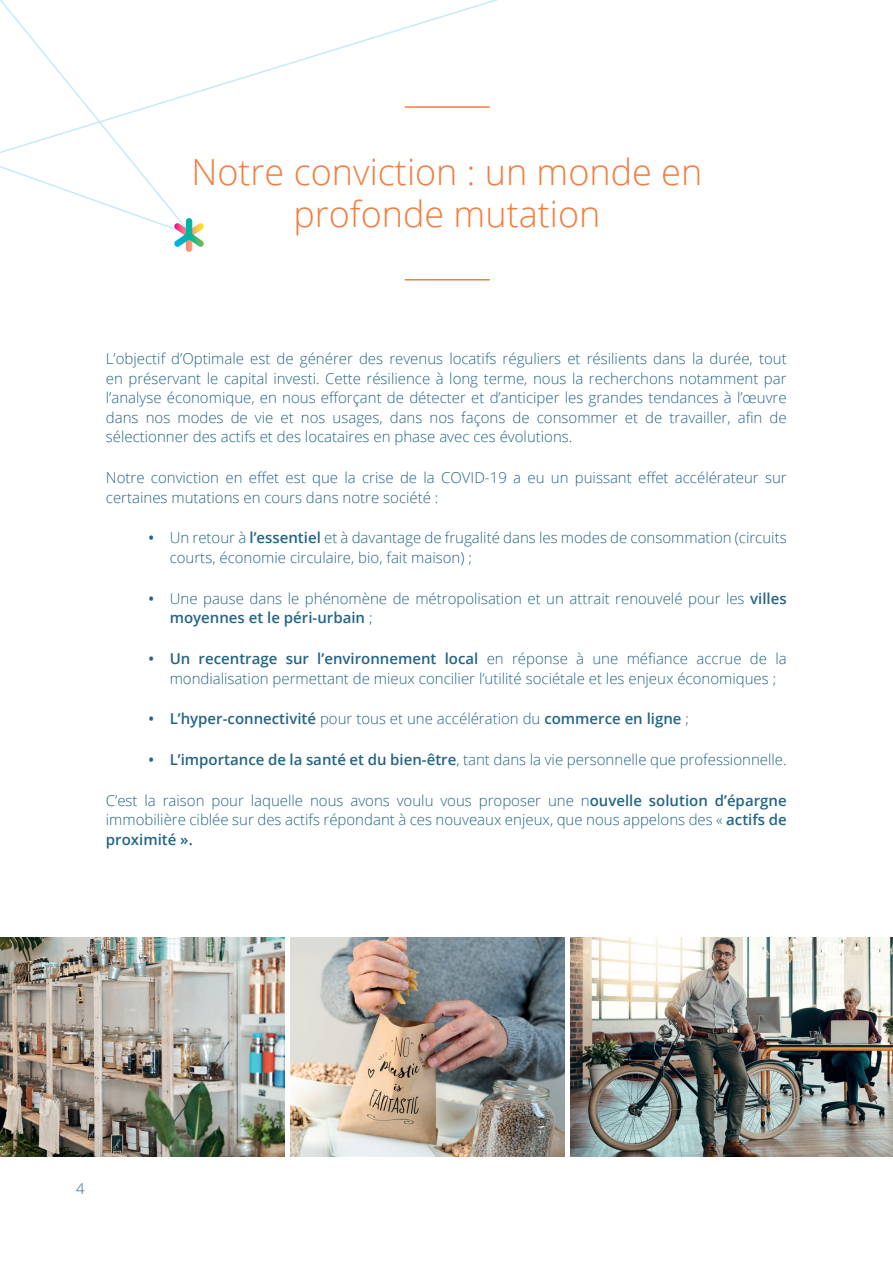
<style>
.page{position:relative;width:893px;height:1263px;background:#fff}
.page>*{position:absolute;margin:0;border:0;box-sizing:border-box;transform-origin:0 0}
.t1{font:300 36px/42px "Open Sans";color:#f47d3d;text-align:center}
.t2{font:300 15px/19.5px "Open Sans";color:#236587}
.t3{font:600 15px "Open Sans";color:#236587}
.s1{font-weight:600}
.s2{font-weight:300}
</style>
<div class="page">
<svg style="left:174px;top:218px;width:30px;height:34px"></svg>
<img style="left:0;top:937px;width:284px;height:220px">
<img style="left:571px;top:937px;width:322px;height:219px">
<img style="left:291px;top:937px;width:273px;height:219px">
<hr style="left:405px;top:106px;width:85px;height:2px;background:#f47d3d">
<hr style="left:405px;top:279px;width:85px;height:1px;background:#f47d3d">
<h1 class="t1" style="left:191px;top:149px;width:512px">Notre conviction : un monde en profonde mutation</h1>
<p class="t2" style="left:106px;top:349px;width:682px;text-align:justify">L’objectif d’Optimale est de générer des revenus locatifs réguliers et résilients dans la durée, tout en préservant le capital investi. Cette résilience à long terme, nous la recherchons notamment par l’analyse économique, en nous efforçant de détecter et d’anticiper les grandes tendances à l’œuvre dans nos modes de vie et nos usages, dans nos façons de consommer et de travailler, afin de sélectionner des actifs et des locataires en phase avec ces évolutions.</p>
<p class="t2" style="left:106px;top:468px;width:682px">Notre conviction en effet est que la crise de la COVID-19 a eu un puissant effet accélérateur sur certaines mutations en cours dans notre société :</p>
<p class="t2" style="left:170px;top:528px;width:618px;text-indent:-21px"><span class="s1">•</span> Un retour à <span class="s1">l’essentiel</span> et à davantage de frugalité dans les modes de consommation (circuits courts, économie circulaire, bio, fait maison) ;</p>
<p class="t2" style="left:170px;top:588px;width:618px;text-indent:-21px"><span class="s1">•</span> Une pause dans le phénomène de métropolisation et un attrait renouvelé pour les <span class="s1">villes moyennes et le péri-urbain</span> ;</p>
<p class="t2" style="left:170px;top:648px;width:618px;text-indent:-21px"><span class="s1">• Un recentrage sur l’environnement local</span> en réponse à une méfiance accrue de la mondialisation permettant de mieux concilier l’utilité sociétale et les enjeux économiques ;</p>
<p class="t3" style="left:148px;top:708px;width:542px">• L’hyper-connectivité <span class="s2">pour tous et une accélération du</span> commerce en ligne <span class="s2">;</span></p>
<p class="t2" style="left:148px;top:749px;width:640px"><span class="s1">• L’importance de la santé et du bien-être</span>, tant dans la vie personnelle que professionnelle.</p>
<p class="t2" style="left:106px;top:790px;width:682px;text-align:justify">C’est la raison pour laquelle nous avons voulu vous proposer une n<span class="s1">ouvelle solution d’épargne </span>immobilière ciblée sur des actifs répondant à ces nouveaux enjeux, que nous appelons des « <span class="s1">actifs de proximité ».</span></p>
<p class="t2" style="left:76px;top:1179px;width:10px">4</p>
</div>
